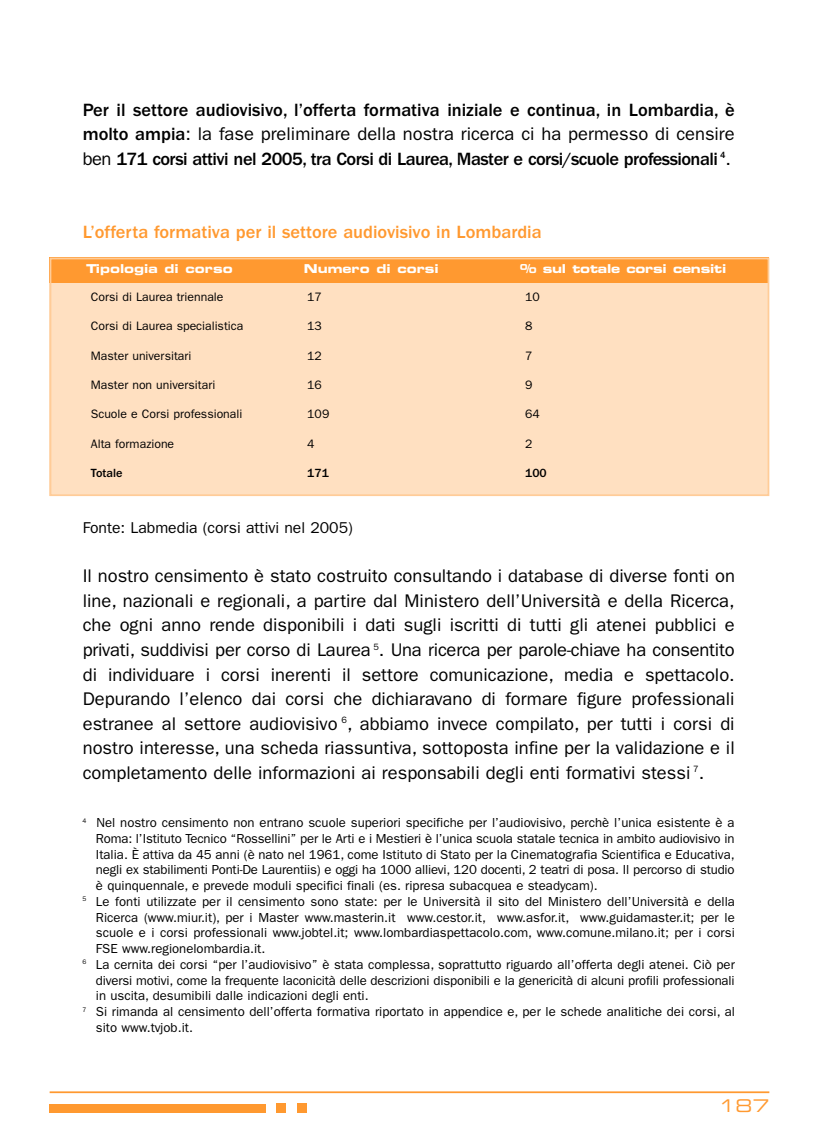
<style>
.page{position:relative;width:819px;height:1141px;background:#fff}
.page>*{position:absolute;margin:0;border:0;box-sizing:border-box;transform-origin:0 0}
.t1{font:18.38px/24.5px "ITC Franklin Gothic Std";color:#000;text-align:justify}
.t2{font:500 18.38px/24.5px "ITC Franklin Gothic Std";letter-spacing:-.03em;color:#000;text-align:justify}
.t3{font:500 18.38px "ITC Franklin Gothic Std";color:#ff9930}
.t4{font:17.5px "Eurostile LT Std Ex 2";color:#ff9930}
.t5{font:15.75px "ITC Franklin Gothic Std";color:#000}
.t6{font:13.12px "ITC Franklin Gothic Std";color:#000}
.t7{font:12.25px "ITC Franklin Gothic Std";color:#000}
.t8{font:12.25px "Eurostile LT Std Bold Ex 2";color:#fff}
.t9{font:12.25px "Eurostile LT Std Bold Ex 2";letter-spacing:-.02em;color:#fff}
.t10{font:500 12.25px "ITC Franklin Gothic Std";color:#000}
.s1{font-weight:400}
</style>
<div class="page">
<hr style="left:50px;top:1091px;width:719px;height:2px;background:#ff9930">
<div style="left:50px;top:1104px;width:216px;height:8px;background:#ff9930"></div>
<div style="left:276px;top:1103px;width:10px;height:10px;background:#ff9930"></div>
<div style="left:297px;top:1103px;width:10px;height:10px;background:#ff9930"></div>
<div style="left:50px;top:258px;width:719px;height:238px;background:#ffe0c1"></div>
<div style="left:50px;top:258px;width:719px;height:25px;background:#ff9930"></div>
<div style="left:50px;top:258px;width:719px;height:238px;border:2px solid #ffcc98"></div>
<p class="t2" style="left:83px;top:99px;width:653px">Per il settore audiovisivo, l’offerta formativa iniziale e continua, in Lombardia, è molto ampia<span class="s1">: la fase preliminare della nostra ricerca ci ha permesso di censire ben</span> 171 corsi attivi nel 2005, tra Corsi di Laurea, Master e corsi/scuole professionali <sup>4</sup><span class="s1">.</span></p>
<h1 class="t3" style="left:83px;top:226px;width:460px">L’offerta formativa per il settore audiovisivo in Lombardia</h1>
<p class="t8" style="left:86px;top:265px;width:148px">Tipologia di corso</p>
<p class="t8" style="left:304px;top:265px;width:136px">Numero di corsi</p>
<p class="t9" style="left:520px;top:265px;width:207px">% sul totale corsi censiti</p>
<p class="t7" style="left:307px;top:292px;width:16px">17</p>
<p class="t7" style="left:307px;top:322px;width:16px">13</p>
<p class="t7" style="left:307px;top:351px;width:16px">12</p>
<p class="t7" style="left:307px;top:381px;width:16px">16</p>
<p class="t7" style="left:307px;top:410px;width:24px">109</p>
<p class="t7" style="left:307px;top:439px;width:9px">4</p>
<p class="t10" style="left:307px;top:469px;width:23px">171</p>
<p class="t7" style="left:91px;top:292px;width:134px">Corsi di Laurea triennale</p>
<p class="t7" style="left:91px;top:322px;width:154px">Corsi di Laurea specialistica</p>
<p class="t7" style="left:91px;top:351px;width:102px">Master universitari</p>
<p class="t7" style="left:91px;top:381px;width:126px">Master non universitari</p>
<p class="t7" style="left:91px;top:410px;width:153px">Scuole e Corsi professionali</p>
<p class="t7" style="left:91px;top:439px;width:85px">Alta formazione</p>
<p class="t10" style="left:91px;top:469px;width:33px">Totale</p>
<p class="t7" style="left:525px;top:292px;width:16px">10</p>
<p class="t7" style="left:525px;top:322px;width:9px">8</p>
<p class="t7" style="left:525px;top:351px;width:9px">7</p>
<p class="t7" style="left:525px;top:381px;width:9px">9</p>
<p class="t7" style="left:525px;top:410px;width:16px">64</p>
<p class="t7" style="left:525px;top:439px;width:9px">2</p>
<p class="t10" style="left:525px;top:469px;width:23px">100</p>
<p class="t5" style="left:83px;top:523px;width:272px">Fonte: Labmedia (corsi attivi nel 2005)</p>
<p class="t1" style="left:83px;top:565px;width:653px">Il nostro censimento è stato costruito consultando i database di diverse fonti on line, nazionali e regionali, a partire dal Ministero dell’Università e della Ricerca, che ogni anno rende disponibili i dati sugli iscritti di tutti gli atenei pubblici e privati, suddivisi per corso di Laurea <sup>5</sup>. Una ricerca per parole-chiave ha consentito di individuare i corsi inerenti il settore comunicazione, media e spettacolo.<br>Depurando l’elenco dai corsi che dichiaravano di formare figure professionali estranee al settore audiovisivo <sup>6</sup>, abbiamo invece compilato, per tutti i corsi di nostro interesse, una scheda riassuntiva, sottoposta infine per la validazione e il completamento delle informazioni ai responsabili degli enti formativi stessi <sup>7</sup>.</p>
<p class="t6" style="left:83px;top:818px;width:653px"><sup>4</sup> Nel nostro censimento non entrano scuole superiori specifiche per l’audiovisivo, perchè l’unica esistente è a</p>
<p class="t6" style="left:96px;top:834px;width:640px">Roma: l’Istituto Tecnico “Rossellini” per le Arti e i Mestieri è l’unica scuola statale tecnica in ambito audiovisivo in</p>
<p class="t6" style="left:96px;top:850px;width:640px">Italia. È attiva da 45 anni (è nato nel 1961, come Istituto di Stato per la Cinematografia Scientifica e Educativa,</p>
<p class="t6" style="left:96px;top:865px;width:640px">negli ex stabilimenti Ponti-De Laurentiis) e oggi ha 1000 allievi, 120 docenti, 2 teatri di posa. Il percorso di studio</p>
<p class="t6" style="left:96px;top:881px;width:503px">è quinquennale, e prevede moduli specifici finali (es. ripresa subacquea e steadycam).</p>
<p class="t6" style="left:83px;top:897px;width:653px"><sup>5</sup> Le fonti utilizzate per il censimento sono state: per le Università il sito del Ministero dell’Università e della</p>
<p class="t6" style="left:96px;top:913px;width:640px">Ricerca (www.miur.it), per i Master www.masterin.it www.cestor.it, www.asfor.it, www.guidamaster.it; per le</p>
<p class="t6" style="left:96px;top:928px;width:640px">scuole e i corsi professionali www.jobtel.it; www.lombardiaspettacolo.com, www.comune.milano.it; per i corsi</p>
<p class="t6" style="left:96px;top:944px;width:171px">FSE www.regionelombardia.it.</p>
<p class="t6" style="left:83px;top:960px;width:653px"><sup>6</sup> La cernita dei corsi “per l’audiovisivo” è stata complessa, soprattutto riguardo all’offerta degli atenei. Ciò per</p>
<p class="t6" style="left:96px;top:976px;width:640px">diversi motivi, come la frequente laconicità delle descrizioni disponibili e la genericità di alcuni profili professionali</p>
<p class="t6" style="left:96px;top:991px;width:274px">in uscita, desumibili dalle indicazioni degli enti.</p>
<p class="t6" style="left:83px;top:1007px;width:653px"><sup>7</sup> Si rimanda al censimento dell’offerta formativa riportato in appendice e, per le schede analitiche dei corsi, al</p>
<p class="t6" style="left:96px;top:1023px;width:98px">sito www.tvjob.it.</p>
<h2 class="t4" style="left:718px;top:1100px;width:52px">187</h2>
</div>
